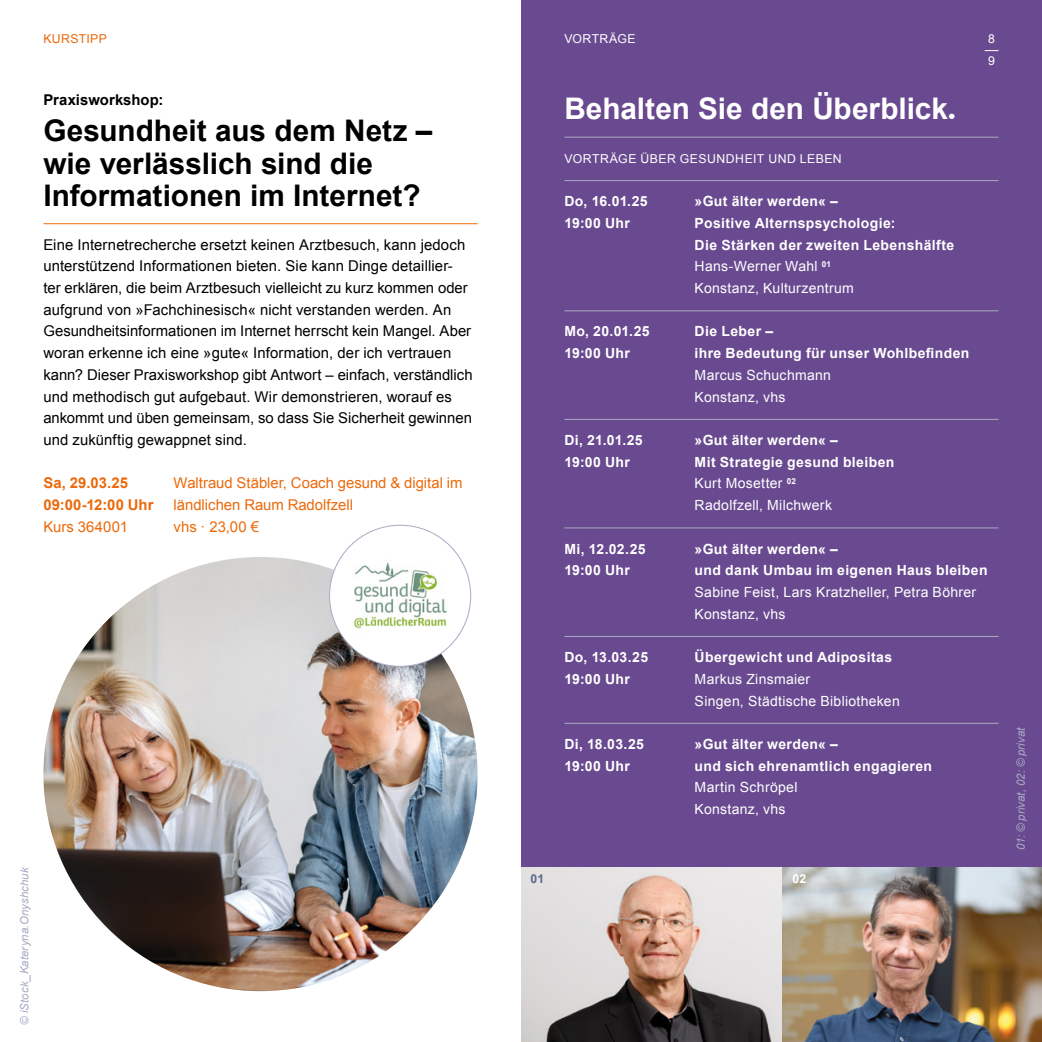
<style>
.page{position:relative;width:1042px;height:1042px;background:#fff}
.page>*{position:absolute;margin:0;border:0;box-sizing:border-box;transform-origin:0 0}
.t1{font:700 29.75px/32.6px "Arial";color:#000}
.t2{font:700 29.75px "Arial";color:#fff}
.t3{font:14.88px/21.7px "Arial";letter-spacing:.005em;color:#000}
.t4{font:14.88px/21.7px "Arial";color:#eb690b}
.t5{font:700 14.88px/21.7px "Arial";letter-spacing:.005em;color:#eb690b}
.t6{font:700 14.88px "Arial";letter-spacing:.005em;color:#000}
.t7{font:700 14px/21.7px "Arial";letter-spacing:.025em;color:#fff}
.t8{font:14px/21.7px "Arial";letter-spacing:.02em;color:#fff}
.t9{font:12.25px "Arial";letter-spacing:.035em;color:#fff}
.t10{font:12.25px "Arial";letter-spacing:.025em;color:#eb690b}
.t11{font:700 12.25px "Arial";color:#5b698f}
.t12{font:700 12.25px "Arial";color:#fff}
.t13{font:italic 11.38px "Arial";letter-spacing:.005em;color:#a8acc3}
.s1{font-family:"Gill Sans";font-size:26.25px}
.s2{font-weight:400}
</style>
<div class="page">
<div style="left:521px;top:0;width:521px;height:1042px;background:#694a90"></div>
<svg style="left:984px;top:50px;width:14px;height:1px"></svg>
<hr style="left:564px;top:137px;width:434px;height:1px;background:#a8acc3">
<hr style="left:564px;top:180px;width:434px;height:1px;background:#a8acc3">
<hr style="left:564px;top:310px;width:434px;height:1px;background:#a8acc3">
<hr style="left:564px;top:419px;width:434px;height:1px;background:#a8acc3">
<hr style="left:564px;top:527px;width:434px;height:1px;background:#a8acc3">
<hr style="left:564px;top:636px;width:434px;height:1px;background:#a8acc3">
<hr style="left:564px;top:723px;width:434px;height:1px;background:#a8acc3">
<img style="left:521px;top:867px;width:521px;height:175px">
<hr style="left:43px;top:223px;width:434px;height:1px;background:#eb690b">
<img style="left:43px;top:557px;width:434px;height:434px;border-radius:217px">
<div style="left:329px;top:525px;width:142px;height:141px;background:#fff;border-radius:50%"></div>
<img style="left:329px;top:546px;width:142px;height:99px">
<p class="t10" style="left:43px;top:31px;width:65px">KURSTIPP</p>
<p class="t9" style="left:564px;top:31px;width:73px">VORTRÄGE</p>
<p class="t9" style="left:988px;top:31px;width:8px">8</p>
<p class="t6" style="left:43px;top:90px;width:122px">Praxisworkshop:</p>
<h1 class="t1" style="left:43px;top:115px;width:390px">Gesundheit aus dem Netz – wie verlässlich sind die<br>Informationen im Internet?</h1>
<p class="t3" style="left:43px;top:234px;width:431px">Eine Internetrecherche ersetzt keinen Arztbesuch, kann jedoch unterstützend Informationen bieten. Sie kann Dinge detaillier&shy;ter erklären, die beim Arztbesuch vielleicht zu kurz kommen oder aufgrund von »Fachchinesisch« nicht verstanden werden. An Gesundheitsinformationen im Internet herrscht kein Mangel. Aber woran erkenne ich eine »gute« Information, der ich vertrauen kann? Dieser Praxisworkshop gibt Antwort – einfach, verständlich und methodisch gut aufgebaut. Wir demonstrieren, worauf es ankommt und üben gemeinsam, so dass Sie Sicherheit gewinnen und zukünftig gewappnet sind.</p>
<p class="t5" style="left:43px;top:473px;width:112px">Sa, 29.03.25<br>09:00-12:00 Uhr</p>
<p class="t4" style="left:43px;top:516px;width:86px">Kurs 364001</p>
<p class="t4" style="left:174px;top:472px;width:290px">Waltraud Stäbler, Coach gesund &amp; digital im ländlichen Raum Radolfzell<br>vhs · 23,00 €</p>
<p class="t9" style="left:988px;top:53px;width:8px">9</p>
<h1 class="t2" style="left:564px;top:89px;width:393px">Behalten Sie den Überblick<span class="s1">.</span></h1>
<p class="t9" style="left:564px;top:150px;width:279px">VORTRÄGE ÜBER GESUNDHEIT UND LEBEN</p>
<p class="t7" style="left:564px;top:191px;width:85px">Do, 16.01.25<br>19:00 Uhr</p>
<p class="t7" style="left:694px;top:191px;width:261px">»Gut älter werden« –<br>Positive Alternspsychologie:<br>Die Stärken der zweiten Lebenshälfte<br><span class="s2">Hans-Werner Wahl</span> <sup>01<br></sup><span class="s2">Konstanz, Kulturzentrum</span></p>
<p class="t7" style="left:694px;top:321px;width:276px">Die Leber –<br>ihre Bedeutung für unser Wohlbefinden</p>
<p class="t8" style="left:694px;top:364px;width:138px">Marcus Schuchmann<br>Konstanz, vhs</p>
<p class="t7" style="left:694px;top:430px;width:201px">»Gut älter werden« –<br>Mit Strategie gesund bleiben<br><span class="s2">Kurt Mosetter</span> <sup>02<br></sup><span class="s2">Radolfzell, Milchwerk</span></p>
<p class="t7" style="left:694px;top:538px;width:294px">»Gut älter werden« –<br>und dank Umbau im eigenen Haus bleiben</p>
<p class="t8" style="left:694px;top:581px;width:283px">Sabine Feist, Lars Kratzheller, Petra Böhrer<br>Konstanz, vhs</p>
<p class="t7" style="left:694px;top:647px;width:199px">Übergewicht und Adipositas</p>
<p class="t8" style="left:694px;top:668px;width:207px">Markus Zinsmaier<br>Singen, Städtische Bibliotheken</p>
<p class="t7" style="left:694px;top:733px;width:239px">»Gut älter werden« –<br>und sich ehrenamtlich engagieren</p>
<p class="t8" style="left:694px;top:777px;width:104px">Martin Schröpel<br>Konstanz, vhs</p>
<p class="t7" style="left:564px;top:321px;width:87px">Mo, 20.01.25<br>19:00 Uhr</p>
<p class="t7" style="left:564px;top:430px;width:80px">Di, 21.01.25<br>19:00 Uhr</p>
<p class="t7" style="left:564px;top:538px;width:83px">Mi, 12.02.25<br>19:00 Uhr</p>
<p class="t7" style="left:564px;top:647px;width:85px">Do, 13.03.25<br>19:00 Uhr</p>
<p class="t7" style="left:564px;top:733px;width:81px">Di, 18.03.25<br>19:00 Uhr</p>
<p class="t13" style="left:17px;top:1024px;width:159px;rotate:-90deg">© iStock_Kateryna.Onyshchuk</p>
<p class="t11" style="left:530px;top:870px;width:15px">01</p>
<p class="t12" style="left:792px;top:870px;width:16px">02</p>
<p class="t13" style="left:1013px;top:850px;width:124px;rotate:-90deg">01: © privat, 02: © privat</p>
</div>
